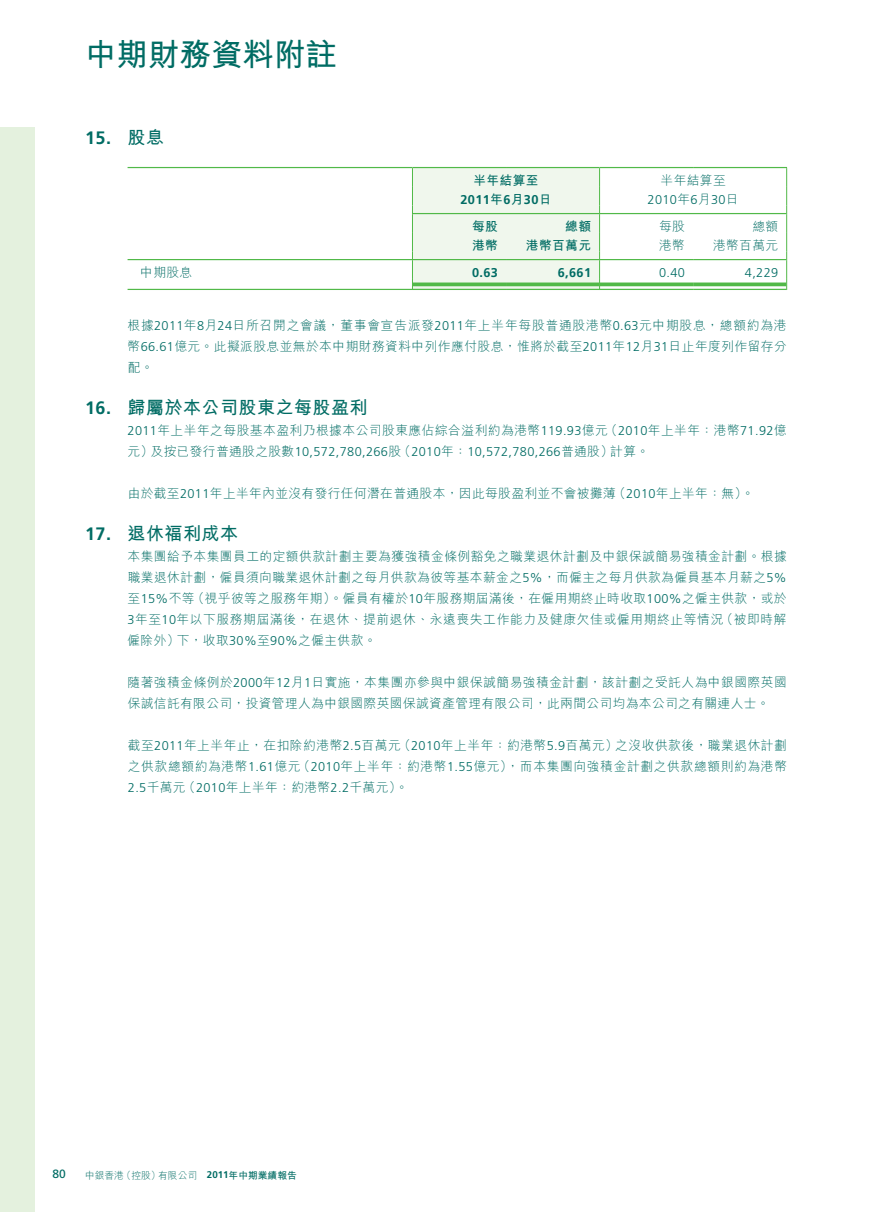
<style>
.page{position:relative;width:893px;height:1212px;background:#fff}
.page>*{position:absolute;margin:0;border:0;box-sizing:border-box;transform-origin:0 0}
.t1{font:700 31.5px "M Hei HK";color:#006c64}
.t2{font:700 18px "M Hei HK";letter-spacing:.03em;color:#006c64}
.t3{font:700 18px "Frutiger LT Std";color:#006c64}
.t4{font:300 12.75px/21px "M Hei HK";letter-spacing:.035em;color:#006c64;text-align:justify}
.t5{font:300 12.75px "Frutiger LT Std";letter-spacing:.03em;color:#006c64}
.t6{font:700 12.75px "Frutiger LT Std";letter-spacing:.03em;color:#006c64}
.t7{font:700 12.75px "M Hei HK";letter-spacing:.03em;color:#006c64}
.t8{font:12px "Frutiger LT Std";color:#006c64}
.t9{font:300 9.75px "M Hei HK";color:#006c64}
.s1{font-family:"M Hei HK"}
.s2{font-family:"Frutiger LT Std"}
.s3{font-family:"Frutiger LT Std";font-weight:700}
.s4{font-weight:700}
</style>
<div class="page">
<div style="left:0;top:128px;width:34px;height:1084px;background:#e4f1de"></div>
<svg style="left:786px;top:168px;width:1px;height:122px"></svg>
<div style="left:412px;top:168px;width:188px;height:122px;background:#f0f7ed"></div>
<hr style="left:128px;top:167px;width:284px;height:1px;background:#51b948">
<hr style="left:412px;top:167px;width:94px;height:1px;background:#51b948">
<hr style="left:506px;top:167px;width:94px;height:1px;background:#51b948">
<hr style="left:600px;top:167px;width:93px;height:1px;background:#51b948">
<hr style="left:693px;top:167px;width:94px;height:1px;background:#51b948">
<hr style="left:413px;top:213px;width:186px;height:1px;background:#51b948">
<hr style="left:600px;top:213px;width:186px;height:1px;background:#51b948">
<hr style="left:128px;top:259px;width:284px;height:1px;background:#51b948">
<hr style="left:413px;top:259px;width:93px;height:1px;background:#51b948">
<hr style="left:506px;top:259px;width:93px;height:1px;background:#51b948">
<hr style="left:600px;top:259px;width:93px;height:1px;background:#51b948">
<hr style="left:693px;top:259px;width:93px;height:1px;background:#51b948">
<hr style="left:128px;top:289px;width:284px;height:1px;background:#51b948">
<svg style="left:413px;top:282px;width:93px;height:4px"></svg>
<hr style="left:413px;top:289px;width:93px;height:1px;background:#51b948">
<svg style="left:506px;top:282px;width:93px;height:4px"></svg>
<hr style="left:506px;top:289px;width:93px;height:1px;background:#51b948">
<svg style="left:600px;top:282px;width:93px;height:4px"></svg>
<hr style="left:600px;top:289px;width:93px;height:1px;background:#51b948">
<svg style="left:693px;top:282px;width:93px;height:4px"></svg>
<hr style="left:693px;top:289px;width:93px;height:1px;background:#51b948">
<h1 class="t1" style="left:85px;top:32px;width:253px">中期財務資料附註</h1>
<h2 class="t3" style="left:85px;top:127px;width:81px">15. <span class="s1">股息</span></h2>
<p class="t7" style="left:473px;top:171px;width:67px">半年結算至</p>
<p class="t6" style="left:460px;top:192px;width:93px">2011<span class="s1">年</span>6<span class="s1">月</span>30<span class="s1">日</span></p>
<p class="t4" style="left:661px;top:170px;width:67px">半年結算至</p>
<p class="t5" style="left:648px;top:192px;width:93px">2010<span class="s1">年</span>6<span class="s1">月</span>30<span class="s1">日</span></p>
<p class="t7" style="left:472px;top:217px;width:27px">每股</p>
<p class="t7" style="left:565px;top:217px;width:27px">總額</p>
<p class="t4" style="left:659px;top:216px;width:27px">每股</p>
<p class="t4" style="left:752px;top:216px;width:27px">總額</p>
<p class="t7" style="left:472px;top:236px;width:27px">港幣</p>
<p class="t7" style="left:526px;top:236px;width:67px">港幣百萬元</p>
<p class="t4" style="left:659px;top:234px;width:27px">港幣</p>
<p class="t4" style="left:713px;top:234px;width:67px">港幣百萬元</p>
<p class="t4" style="left:140px;top:262px;width:54px">中期股息</p>
<p class="t6" style="left:472px;top:265px;width:27px">0.63</p>
<p class="t6" style="left:558px;top:265px;width:35px">6,661</p>
<p class="t5" style="left:659px;top:266px;width:27px">0.40</p>
<p class="t5" style="left:745px;top:266px;width:35px">4,229</p>
<p class="t4" style="left:128px;top:315px;width:661px">根據<span class="s2">2011</span>年<span class="s2">8</span>月<span class="s2">24</span>日所召開之會議，董事會宣告派發<span class="s2">2011</span>年上半年每股普通股港幣<span class="s2">0.63</span>元中期股息，總額約為港幣<span class="s2">66.61</span>億元。此擬派股息並無於本中期財務資料中列作應付股息，惟將於截至<span class="s2">2011</span>年<span class="s2">12</span>月<span class="s2">31</span>日止年度列作留存分配。</p>
<h2 class="t2" style="left:85px;top:394px;width:284px"><span class="s2">16.</span> 歸屬於本公司股東之每股盈利</h2>
<p class="t4" style="left:128px;top:420px;width:661px"><span class="s2">2011</span>年上半年之每股基本盈利乃根據本公司股東應佔綜合溢利約為港幣<span class="s2">119.93</span>億元（<span class="s2">2010</span>年上半年：港幣<span class="s2">71.92</span>億</p>
<p class="t5" style="left:128px;top:445px;width:523px"><span class="s1">元）及按已發行普通股之股數</span>10,572,780,266<span class="s1">股（</span>2010<span class="s1">年：</span>10,572,780,266<span class="s1">普通股）計算。</span></p>
<p class="t4" style="left:128px;top:483px;width:628px">由於截至<span class="s2">2011</span>年上半年內並沒有發行任何潛在普通股本，因此每股盈利並不會被攤薄（<span class="s2">2010</span>年上半年：無）。</p>
<h2 class="t2" style="left:85px;top:520px;width:155px"><span class="s2">17.</span> 退休福利成本</h2>
<p class="t4" style="left:127px;top:546px;width:661px">本集團給予本集團員工的定額供款計劃主要為獲強積金條例豁免之職業退休計劃及中銀保誠簡易強積金計劃。根據職業退休計劃，僱員須向職業退休計劃之每月供款為彼等基本薪金之<span class="s2">5%</span>，而僱主之每月供款為僱員基本月薪之<span class="s2">5%</span>至<span class="s2">15%</span>不等（視乎彼等之服務年期）。僱員有權於<span class="s2">10</span>年服務期屆滿後，在僱用期終止時收取<span class="s2">100%</span>之僱主供款，或於<span class="s2">3</span>年至<span class="s2">10</span>年以下服務期屆滿後，在退休、提前退休、永遠喪失工作能力及健康欠佳或僱用期終止等情況（被即時解僱除外）下，收取<span class="s2">30%</span>至<span class="s2">90%</span>之僱主供款。</p>
<p class="t4" style="left:128px;top:672px;width:661px">隨著強積金條例於<span class="s2">2000</span>年<span class="s2">12</span>月<span class="s2">1</span>日實施，本集團亦參與中銀保誠簡易強積金計劃，該計劃之受託人為中銀國際英國保誠信託有限公司，投資管理人為中銀國際英國保誠資產管理有限公司，此兩間公司均為本公司之有關連人士。</p>
<p class="t4" style="left:128px;top:735px;width:661px">截至<span class="s2">2011</span>年上半年止，在扣除約港幣<span class="s2">2.5</span>百萬元（<span class="s2">2010</span>年上半年：約港幣<span class="s2">5.9</span>百萬元）之沒收供款後，職業退休計劃之供款總額約為港幣<span class="s2">1.61</span>億元（<span class="s2">2010</span>年上半年：約港幣<span class="s2">1.55</span>億元），而本集團向強積金計劃之供款總額則約為港幣<span class="s2">2.5</span>千萬元（<span class="s2">2010</span>年上半年：約港幣<span class="s2">2.2</span>千萬元）。</p>
<p class="t8" style="left:52px;top:1167px;width:15px">80</p>
<p class="t9" style="left:85px;top:1168px;width:213px">中銀香港（控股）有限公司 <span class="s3">2011</span><span class="s4">年中期業績報告</span></p>
</div>
